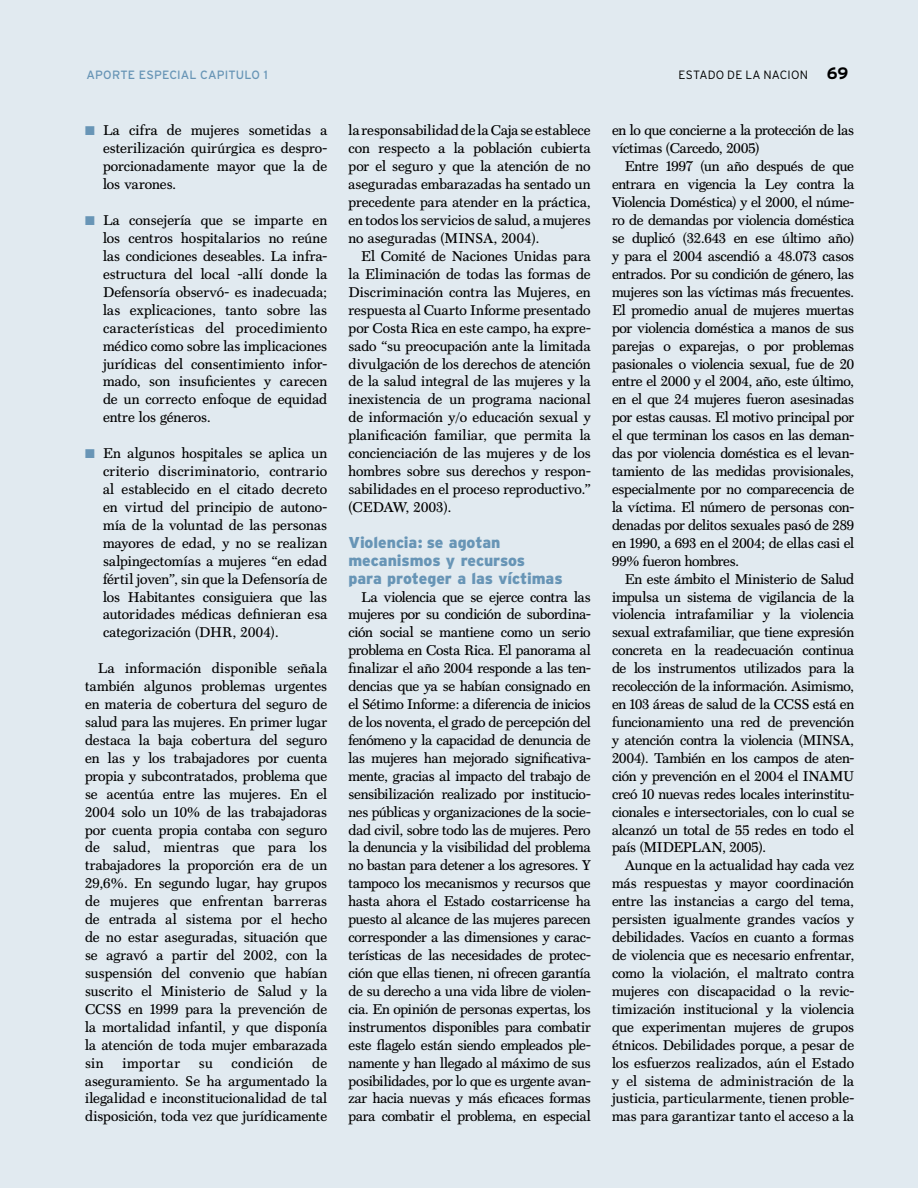
<style>
.page{position:relative;width:918px;height:1188px;background:#e1eaf0}
.page>*{position:absolute;margin:0;border:0;box-sizing:border-box;transform-origin:0 0}
.Texto_normal{font:900 15.75px "Interstate";letter-spacing:-.005em;color:#6895b6}
.Texto_normal-2{font:14.25px/18px "Scotch Text";letter-spacing:-.005em;color:#000;text-align:justify}
.Texto_dingbat_articulado{font:14.25px/17.9px "Scotch Text";color:#000;text-align:justify}
.Texto_normal-3{font:14.25px "Scotch Text";letter-spacing:.02em;color:#000}
.Texto_normal-4{font:14.25px "Scotch Text";letter-spacing:.04em;color:#000}
.t1{font:12px "Interstate";letter-spacing:.01em;color:#6895b6}
.t2{font:300 12px "Interstate";letter-spacing:.02em;color:#000}
.s1{font-weight:700;font-size:16.5px}
.s2{color:#6895b6}
</style>
<div class="page">
<p class="t1" style="left:87px;top:68px;width:183px">APORTE ESPECIAL CAPITULO 1</p>
<p class="t2" style="left:679px;top:68px;width:171px">ESTADO DE LA NACION <span class="s1">69</span></p>
<p class="Texto_dingbat_articulado" style="left:103px;top:122px;width:226px;text-indent:-18px"><span class="s2">■</span> La cifra de mujeres sometidas a esterilización quirúrgica es despro&shy;porcionadamente mayor que la de los varones.</p>
<p class="Texto_dingbat_articulado" style="left:103px;top:211px;width:226px;text-indent:-18px"><span class="s2">■</span> La consejería que se imparte en los centros hospitalarios no reúne las condiciones deseables. La infra&shy;estructura del local -allí donde la Defensoría observó- es inadecuada; las explicaciones, tanto sobre las características del procedimiento médico como sobre las implicaciones jurídicas del consentimiento infor&shy;mado, son insuficientes y carecen de un correcto enfoque de equidad entre los géneros.</p>
<p class="Texto_dingbat_articulado" style="left:103px;top:444px;width:226px;text-indent:-18px"><span class="s2">■</span> En algunos hospitales se aplica un criterio discriminatorio, contrario al establecido en el citado decreto en virtud del principio de autono&shy;mía de la voluntad de las personas mayores de edad, y no se realizan salpingectomías a mujeres “en edad fértil joven”, sin que la Defensoría de los Habitantes consiguiera que las autoridades médicas definieran esa categorización (DHR, 2004).</p>
<p class="Texto_normal-2" style="left:85px;top:659px;width:244px;text-indent:13px">La información disponible señala también algunos problemas urgentes en materia de cobertura del seguro de salud para las mujeres. En primer lugar destaca la baja cobertura del seguro en las y los trabajadores por cuenta propia y subcontratados, problema que se acentúa entre las mujeres. En el 2004 solo un 10% de las trabajadoras por cuenta propia contaba con seguro de salud, mientras que para los trabajadores la proporción era de un 29,6%. En segundo lugar, hay grupos de mujeres que enfrentan barreras de entrada al sistema por el hecho de no estar aseguradas, situación que se agravó a partir del 2002, con la suspensión del convenio que habían suscrito el Ministerio de Salud y la CCSS en 1999 para la prevención de la mortalidad infantil, y que disponía la atención de toda mujer embarazada sin</p>
<p class="Texto_normal-2" style="left:85px;top:1054px;width:244px;text-indent:227px">de aseguramiento. Se ha argumentado la ilegalidad e inconstitucionalidad de tal disposición, toda vez que jurídicamente</p>
<p class="Texto_normal-4" style="left:123px;top:1054px;width:59px">importar</p>
<p class="Texto_normal-2" style="left:199px;top:1054px;width:15px">su</p>
<p class="Texto_normal-3" style="left:231px;top:1054px;width:64px">condición</p>
<p class="Texto_normal-2" style="left:349px;top:122px;width:244px">la responsabilidad de la Caja se establece con respecto a la población cubierta por el seguro y que la atención de no aseguradas embarazadas ha sentado un precedente para atender en la práctica, en todos los servicios de salud, a mujeres no aseguradas (MINSA, 2004).</p>
<p class="Texto_normal-2" style="left:349px;top:247px;width:244px;text-indent:13px">El Comité de Naciones Unidas para la Eliminación de todas las formas de Discriminación contra las Mujeres, en respuesta al Cuarto Informe presentado por Costa Rica en este campo, ha expre&shy;sado “su preocupación ante la limitada divulgación de los derechos de atención de la salud integral de las mujeres y la inexistencia de un programa nacional de información y/o educación sexual y planificación familiar, que permita la concienciación de las mujeres y de los hombres sobre sus derechos y respon&shy;sabilidades en el proceso reproductivo.” (CEDAW, 2003).</p>
<p class="Texto_normal" style="left:349px;top:533px;width:153px">Violencia: se agotan</p>
<p class="Texto_normal" style="left:349px;top:551px;width:178px">mecanismos y recursos</p>
<p class="Texto_normal" style="left:349px;top:569px;width:216px">para proteger a las víctimas</p>
<p class="Texto_normal-2" style="left:349px;top:588px;width:244px;text-indent:13px">La violencia que se ejerce contra las mujeres por su condición de subordina&shy;ción social se mantiene como un serio problema en Costa Rica. El panorama al finalizar el año 2004 responde a las ten&shy;dencias que ya se habían consignado en el Sétimo Informe: a diferencia de inicios de los noventa, el grado de percepción del fenómeno y la capacidad de denuncia de las mujeres han mejorado significativa&shy;mente, gracias al impacto del trabajo de sensibilización realizado por institucio&shy;nes públicas y organizaciones de la socie&shy;dad civil, sobre todo las de mujeres. Pero la denuncia y la visibilidad del problema no bastan para detener a los agresores. Y tampoco los mecanismos y recursos que hasta ahora el Estado costarricense ha puesto al alcance de las mujeres parecen corresponder a las dimensiones y carac&shy;terísticas de las necesidades de protec&shy;ción que ellas tienen, ni ofrecen garantía de su derecho a una vida libre de violen&shy;cia. En opinión de personas expertas, los instrumentos disponibles para combatir este flagelo están siendo empleados ple&shy;namente y han llegado al máximo de sus posibilidades, por lo que es urgente avan&shy;zar hacia nuevas y más eficaces formas para combatir el problema, en especial</p>
<p class="Texto_normal-2" style="left:612px;top:122px;width:244px">en lo que concierne a la protección de las víctimas (Carcedo, 2005)</p>
<p class="Texto_normal-2" style="left:612px;top:158px;width:244px;text-indent:13px">Entre 1997 (un año después de que entrara en vigencia la Ley contra la Violencia Doméstica) y el 2000, el núme&shy;ro de demandas por violencia doméstica se duplicó (32.643 en ese último año) y para el 2004 ascendió a 48.073 casos entrados. Por su condición de género, las mujeres son las víctimas más frecuentes.<br>El promedio anual de mujeres muertas por violencia doméstica a manos de sus parejas o exparejas, o por problemas pasionales o violencia sexual, fue de 20 entre el 2000 y el 2004, año, este último, en el que 24 mujeres fueron asesinadas por estas causas. El motivo principal por el que terminan los casos en las deman&shy;das por violencia doméstica es el levan&shy;tamiento de las medidas provisionales, especialmente por no comparecencia de la víctima. El número de personas con&shy;denadas por delitos sexuales pasó de 289 en 1990, a 693 en el 2004; de ellas casi el 99% fueron hombres.</p>
<p class="Texto_normal-2" style="left:612px;top:570px;width:244px;text-indent:13px">En este ámbito el Ministerio de Salud impulsa un sistema de vigilancia de la violencia intrafamiliar y la violencia sexual extrafamiliar, que tiene expresión concreta en la readecuación continua de los instrumentos utilizados para la recolección de la información. Asimismo, en 103 áreas de salud de la CCSS está en funcionamiento una red de prevención y atención contra la violencia (MINSA, 2004). También en los campos de aten&shy;ción y prevención en el 2004 el INAMU creó 10 nuevas redes locales interinstitu&shy;cionales e intersectoriales, con lo cual se alcanzó un total de 55 redes en todo el país (MIDEPLAN, 2005).</p>
<p class="Texto_normal-2" style="left:612px;top:857px;width:244px;text-indent:13px">Aunque en la actualidad hay cada vez más respuestas y mayor coordinación entre las instancias a cargo del tema, persisten igualmente grandes vacíos y debilidades. Vacíos en cuanto a formas de violencia que es necesario enfrentar, como la violación, el maltrato contra mujeres con discapacidad o la revic&shy;timización institucional y la violencia que experimentan mujeres de grupos étnicos. Debilidades porque, a pesar de los esfuerzos realizados, aún el Estado y el sistema de administración de la justicia, particularmente, tienen proble&shy;mas para garantizar tanto el acceso a la</p>
</div>
